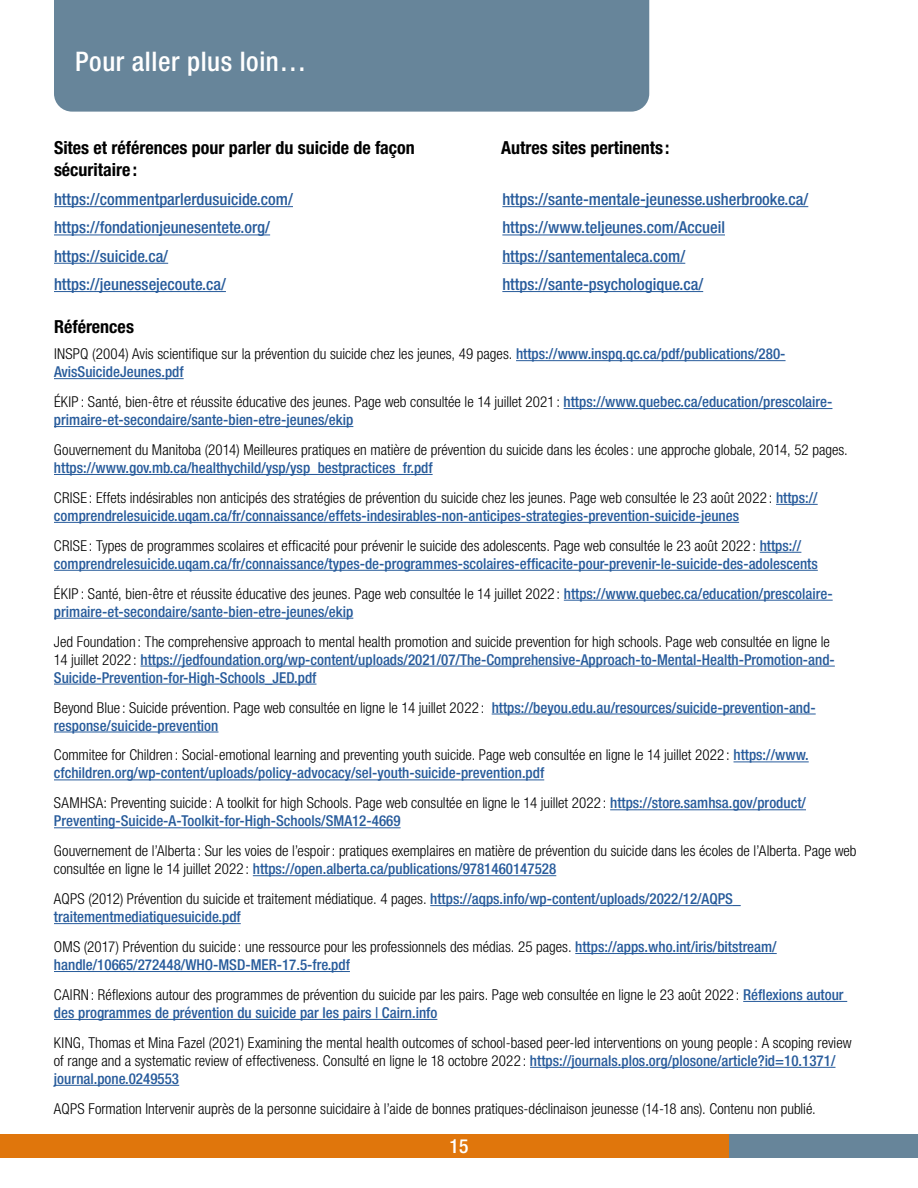
<style>
.page{position:relative;width:918px;height:1188px;background:#fff}
.page>*{position:absolute;margin:0;border:0;box-sizing:border-box;transform-origin:0 0}
.t1{font:500 condensed 27px "Helvetica Neue LT Std";letter-spacing:.02em;color:#fff}
.t2{font:500 condensed 19.5px "Helvetica Neue LT Std";color:#fff}
.t3{font:700 condensed 18px/21.6px "Helvetica Neue LT Std";color:#000}
.t4{font:500 condensed 16.5px/28.3px "Helvetica Neue LT Std";color:#275b9b}
.t5{font:300 condensed 15px/18px "Helvetica Neue LT Std";color:#000}
.t6{font:500 condensed 15px/18px "Helvetica Neue LT Std";color:#275b9b}
.s1{font-weight:500;color:#275b9b}
.s2{font-weight:300;color:#000}
</style>
<div class="page">
<div style="left:0;top:1134px;width:730px;height:24px;background:#e0760c"></div>
<div style="left:730px;top:1134px;width:188px;height:24px;background:#67859a"></div>
<hr style="left:54px;top:206px;width:239px;height:1px;background:#275b9b">
<hr style="left:54px;top:235px;width:216px;height:1px;background:#275b9b">
<hr style="left:54px;top:263px;width:114px;height:1px;background:#275b9b">
<hr style="left:54px;top:291px;width:172px;height:1px;background:#275b9b">
<hr style="left:502px;top:206px;width:306px;height:1px;background:#275b9b">
<hr style="left:502px;top:235px;width:223px;height:1px;background:#275b9b">
<hr style="left:502px;top:263px;width:183px;height:1px;background:#275b9b">
<hr style="left:502px;top:291px;width:201px;height:1px;background:#275b9b">
<hr style="left:516px;top:360px;width:270px;height:1px;background:#275b9b">
<hr style="left:54px;top:378px;width:130px;height:1px;background:#275b9b">
<hr style="left:564px;top:408px;width:268px;height:1px;background:#275b9b">
<hr style="left:54px;top:426px;width:299px;height:1px;background:#275b9b">
<hr style="left:54px;top:474px;width:379px;height:1px;background:#275b9b">
<hr style="left:776px;top:504px;width:42px;height:1px;background:#275b9b">
<hr style="left:54px;top:522px;width:685px;height:1px;background:#275b9b">
<hr style="left:760px;top:552px;width:41px;height:1px;background:#275b9b">
<hr style="left:54px;top:570px;width:764px;height:1px;background:#275b9b">
<hr style="left:564px;top:600px;width:269px;height:1px;background:#275b9b">
<hr style="left:54px;top:618px;width:299px;height:1px;background:#275b9b">
<hr style="left:140px;top:666px;width:695px;height:1px;background:#275b9b">
<hr style="left:54px;top:684px;width:262px;height:1px;background:#275b9b">
<hr style="left:492px;top:714px;width:324px;height:1px;background:#275b9b">
<hr style="left:54px;top:732px;width:164px;height:1px;background:#275b9b">
<hr style="left:734px;top:762px;width:75px;height:1px;background:#275b9b">
<hr style="left:54px;top:780px;width:490px;height:1px;background:#275b9b">
<hr style="left:610px;top:809px;width:196px;height:1px;background:#275b9b">
<hr style="left:54px;top:827px;width:347px;height:1px;background:#275b9b">
<hr style="left:253px;top:875px;width:303px;height:1px;background:#275b9b">
<hr style="left:430px;top:905px;width:311px;height:1px;background:#275b9b">
<hr style="left:54px;top:923px;width:187px;height:1px;background:#275b9b">
<hr style="left:575px;top:953px;width:202px;height:1px;background:#275b9b">
<hr style="left:54px;top:971px;width:296px;height:1px;background:#275b9b">
<hr style="left:743px;top:1001px;width:104px;height:1px;background:#275b9b">
<hr style="left:54px;top:1019px;width:383px;height:1px;background:#275b9b">
<hr style="left:530px;top:1067px;width:305px;height:1px;background:#275b9b">
<hr style="left:54px;top:1085px;width:125px;height:1px;background:#275b9b">
<div style="left:54px;top:0;width:595px;height:112px;background:#67859a"></div>
<h1 class="t1" style="left:75px;top:45px;width:233px">Pour aller plus loin…</h1>
<p class="t3" style="left:54px;top:137px;width:362px">Sites et références pour parler du suicide de façon sécuritaire :</p>
<p class="t4" style="left:54px;top:185px;width:240px">https://commentparlerdusuicide.com/ https://fondationjeunesentete.org/ https://suicide.ca/ https://jeunessejecoute.ca/</p>
<p class="t3" style="left:501px;top:137px;width:170px">Autres sites pertinents :</p>
<p class="t4" style="left:502px;top:185px;width:307px">https://sante-mentale-jeunesse.usherbrooke.ca/ https://www.teljeunes.com/Accueil https://santementaleca.com/ https://sante-psychologique.ca/</p>
<p class="t3" style="left:54px;top:316px;width:81px">Références</p>
<p class="t5" style="left:54px;top:345px;width:733px">INSPQ (2004) Avis scientifique sur la prévention du suicide chez les jeunes, 49 pages. <span class="s1">https://www.inspq.qc.ca/pdf/publications/280-<br>AvisSuicideJeunes.pdf</span></p>
<p class="t6" style="left:54px;top:393px;width:780px"><span class="s2">ÉKIP : Santé, bien-être et réussite éducative des jeunes. Page web consultée le 14 juillet 2021 :</span> https://www.quebec.ca/education/prescolaire&shy;primaire-et-secondaire/sante-bien-etre-jeunes/ekip</p>
<p class="t5" style="left:54px;top:441px;width:795px">Gouvernement du Manitoba (2014) Meilleures pratiques en matière de prévention du suicide dans les écoles: une approche globale, 2014, 52 pages.</p>
<p class="t5" style="left:54px;top:453px;width:765px;line-height:29.8px"><span class="s1">https://www.gov.mb.ca/healthychild/ysp/ysp_bestpractices_fr.pdf<br></span>CRISE : Effets indésirables non anticipés des stratégies de prévention du suicide chez les jeunes. Page web consultée le 23 août 2022 : <span class="s1">https://</span></p>
<p class="t6" style="left:54px;top:500px;width:749px;line-height:29.8px">comprendrelesuicide.uqam.ca/fr/connaissance/effets-indesirables-non-anticipes-strategies-prevention-suicide-jeunes<br><span class="s2">CRISE : Types de programmes scolaires et efficacité pour prévenir le suicide des adolescents. Page web consultée le 23 août 2022 :</span> https://</p>
<p class="t6" style="left:54px;top:548px;width:780px;line-height:29.8px">comprendrelesuicide.uqam.ca/fr/connaissance/types-de-programmes-scolaires-efficacite-pour-prevenir-le-suicide-des-adolescents<br><span class="s2">ÉKIP : Santé, bien-être et réussite éducative des jeunes. Page web consultée le 14 juillet 2022 :</span> https://www.quebec.ca/education/prescolaire-</p>
<p class="t6" style="left:54px;top:602px;width:301px">primaire-et-secondaire/sante-bien-etre-jeunes/ekip</p>
<p class="t6" style="left:54px;top:632px;width:782px"><span class="s2">Jed Foundation : The comprehensive approach to mental health promotion and suicide prevention for high schools. Page web consultée en ligne le<br>14 juillet 2022 :</span> https://jedfoundation.org/wp-content/uploads/2021/07/The-Comprehensive-Approach-to-Mental-Health-Promotion-and-<br>Suicide-Prevention-for-High-Schools_JED.pdf</p>
<p class="t6" style="left:54px;top:698px;width:763px"><span class="s2">Beyond Blue : Suicide prévention. Page web consultée en ligne le 14 juillet 2022 :</span> https://beyou.edu.au/resources/suicide-prevention-and&shy;response/suicide-prevention</p>
<p class="t5" style="left:54px;top:746px;width:756px">Commitee for Children : Social-emotional learning and preventing youth suicide. Page web consultée en ligne le 14 juillet 2022 : <span class="s1">https://www. cfchildren.org/wp-content/uploads/policy-advocacy/sel-youth-suicide-prevention.pdf</span></p>
<p class="t6" style="left:54px;top:794px;width:754px"><span class="s2">SAMHSA: Preventing suicide : A toolkit for high Schools. Page web consultée en ligne le 14 juillet 2022 :</span> https://store.samhsa.gov/product/<br>Preventing-Suicide-A-Toolkit-for-High-Schools/SMA12-4669</p>
<p class="t5" style="left:54px;top:842px;width:804px">Gouvernement de l’Alberta : Sur les voies de l’espoir: pratiques exemplaires en matière de prévention du suicide dans les écoles de l’Alberta. Page web consultée en ligne le 14 juillet 2022 : <span class="s1">https://open.alberta.ca/publications/9781460147528</span></p>
<p class="t6" style="left:54px;top:890px;width:688px"><span class="s2">AQPS (2012) Prévention du suicide et traitement médiatique. 4 pages.</span> https://aqps.info/wp-content/uploads/2022/12/AQPS_ traitementmediatiquesuicide.pdf</p>
<p class="t5" style="left:54px;top:938px;width:724px">OMS (2017) Prévention du suicide : une ressource pour les professionnels des médias. 25 pages. <span class="s1">https://apps.who.int/iris/bitstream/ handle/10665/272448/WHO-MSD-MER-17.5-fre.pdf</span></p>
<p class="t5" style="left:54px;top:986px;width:791px">CAIRN: Réflexions autour des programmes de prévention du suicide par les pairs. Page web consultée en ligne le 23 août 2022 : <span class="s1">Réflexions autour des programmes de prévention du suicide par les pairs | Cairn.info</span></p>
<p class="t5" style="left:54px;top:1033px;width:799px">KING, Thomas et Mina Fazel (2021) Examining the mental health outcomes of school-based peer-led interventions on young people : A scoping review of range and a systematic review of effectiveness. Consulté en ligne le 18 octobre 2022 : <span class="s1">https://journals.plos.org/plosone/article?id=10.1371/ journal.pone.0249553</span></p>
<p class="t5" style="left:54px;top:1099px;width:763px">AQPS Formation Intervenir auprès de la personne suicidaire à l’aide de bonnes pratiques-déclinaison jeunesse (14-18 ans). Contenu non publié.</p>
<h2 class="t2" style="left:450px;top:1134px;width:20px">15</h2>
</div>
